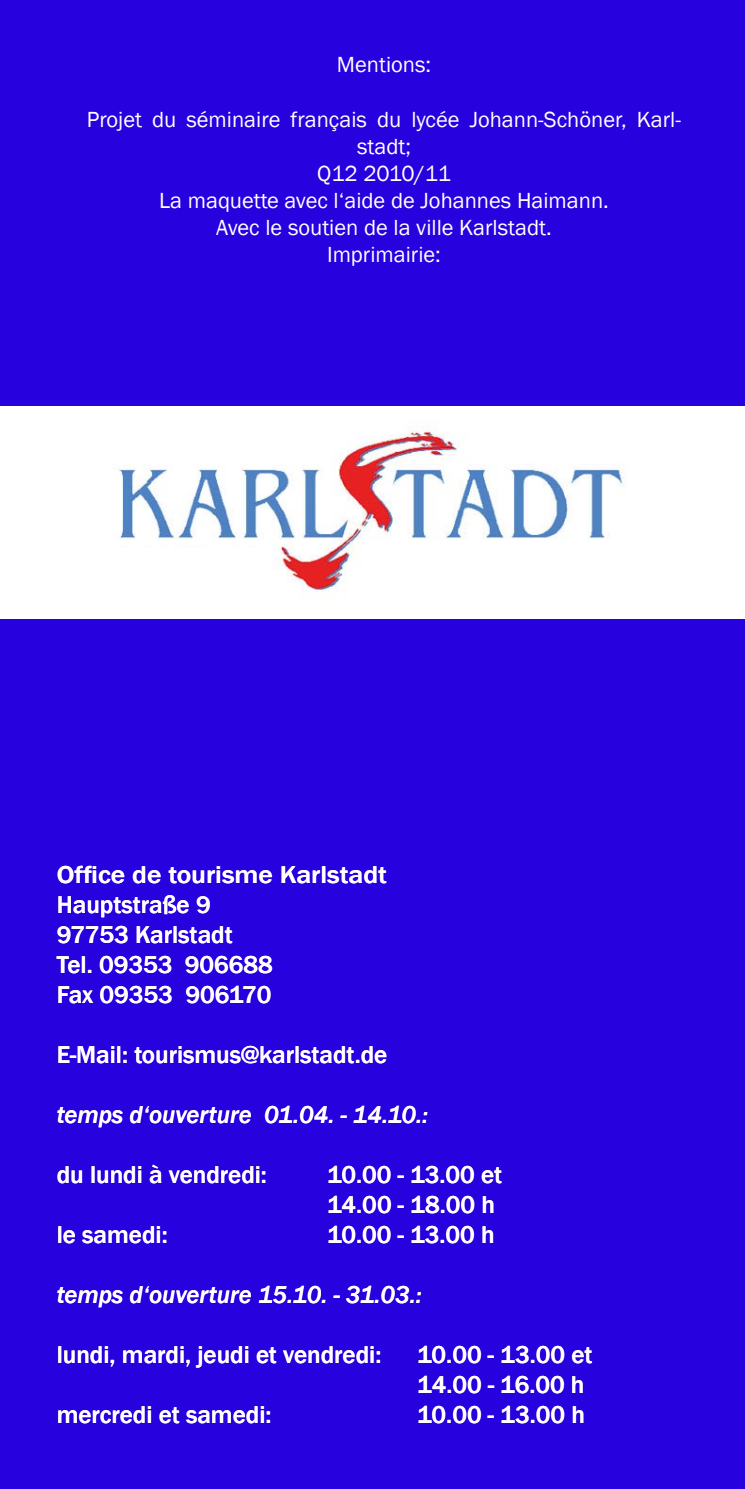
<style>
.page{position:relative;width:745px;height:1489px;background:#fff}
.page>*{position:absolute;margin:0;border:0;box-sizing:border-box;transform-origin:0 0}
.t1{font:500 25px/30px "Franklin Gothic";color:#fff}
.t2{font:500 25px/30px "Franklin Gothic";color:#fff;scale:1.1 1}
.t3{font:italic 500 25px "Franklin Gothic";color:#fff}
.t4{font:22.5px/27px "Franklin Gothic";color:#fff;text-align:center}
</style>
<div class="page">
<div style="left:0;top:0;width:744px;height:1488px;background:#2701de"></div>
<div style="left:0;top:406px;width:744px;height:212px;background:#fff"></div>
<img style="left:117px;top:430px;width:508px;height:161px">
<p class="t4" style="left:336px;top:52px;width:96px">Mentions:</p>
<p class="t4" style="left:87px;top:106px;width:595px">Projet du séminaire français du lycée Johann-Schöner, Karl&shy;stadt;<br>Q12 2010/11<br>La maquette avec l‘aide de Johannes Haimann.<br>Avec le soutien de la ville Karlstadt.<br>Imprimairie:</p>
<p class="t2" style="left:57px;top:859px;width:301px">Office de tourisme Karlstadt<br>Hauptstraße 9<br>97753 Karlstadt<br>Tel. 09353 906688<br>Fax 09353 906170</p>
<p class="t1" style="left:57px;top:1039px;width:332px">E-Mail: tourismus@karlstadt.de</p>
<p class="t3" style="left:57px;top:1098px;width:373px">temps d‘ouverture 01.04. - 14.10.:</p>
<p class="t1" style="left:57px;top:1159px;width:211px">du lundi à vendredi:</p>
<p class="t1" style="left:327px;top:1159px;width:176px">10.00 - 13.00 et<br>14.00 - 18.00 h</p>
<p class="t1" style="left:57px;top:1219px;width:112px">le samedi:</p>
<p class="t1" style="left:327px;top:1219px;width:169px">10.00 - 13.00 h</p>
<p class="t3" style="left:57px;top:1278px;width:366px">temps d‘ouverture 15.10. - 31.03.:</p>
<p class="t1" style="left:57px;top:1339px;width:326px">lundi, mardi, jeudi et vendredi:</p>
<p class="t1" style="left:417px;top:1339px;width:176px">10.00 - 13.00 et<br>14.00 - 16.00 h</p>
<p class="t1" style="left:57px;top:1399px;width:216px">mercredi et samedi:</p>
<p class="t1" style="left:417px;top:1399px;width:169px">10.00 - 13.00 h</p>
</div>
